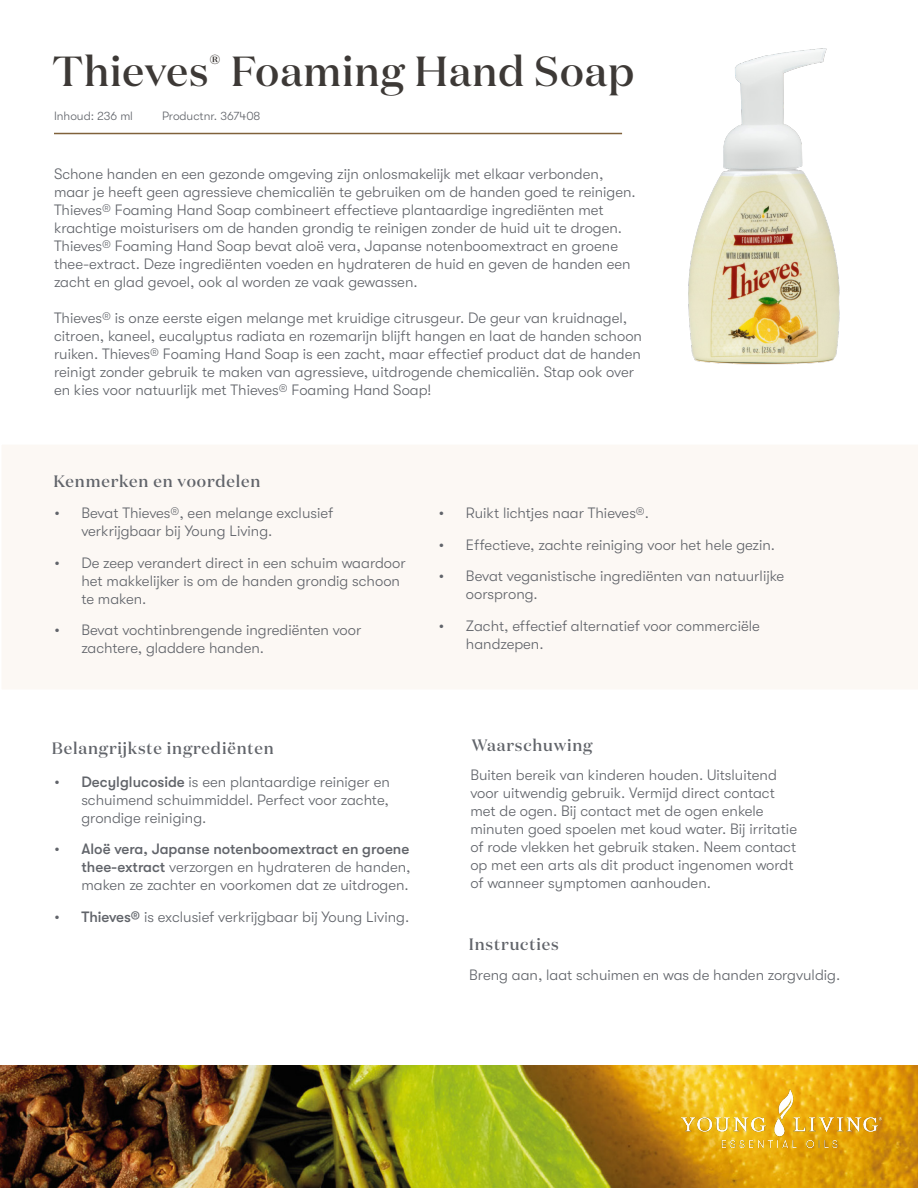
<style>
.page{position:relative;width:918px;height:1188px;background:#fff}
.page>*{position:absolute;margin:0;border:0;box-sizing:border-box;transform-origin:0 0}
.t1{font:500 42px "Domaine Display";letter-spacing:.02em;color:#3d3936}
.t2{font:500 16.5px "Domaine Display";letter-spacing:.05em;color:#61646a}
.t3{font:300 15px/18px "GT Walsheim Pro";color:#61646a}
.t4{font:300 12px "GT Walsheim Pro";color:#61646a}
.s1{font-weight:500}
</style>
<div class="page">
<img style="left:0;top:1066px;width:918px;height:122px">
<div style="left:2px;top:445px;width:916px;height:244px;background:#fcf8f4"></div>
<img style="left:681px;top:1090px;width:200px;height:58px">
<hr style="left:54px;top:133px;width:568px;height:1px;background:#80623b">
<img style="left:688px;top:48px;width:152px;height:317px">
<h1 class="t1" style="left:52px;top:45px;width:583px">Thieves<sup>®</sup> Foaming Hand Soap</h1>
<p class="t4" style="left:54px;top:109px;width:80px">Inhoud: 236 ml</p>
<p class="t4" style="left:162px;top:109px;width:100px">Productnr. 367408</p>
<p class="t3" style="left:54px;top:165px;width:583px">Schone handen en een gezonde omgeving zijn onlosmakelijk met elkaar verbonden, maar je heeft geen agressieve chemicaliën te gebruiken om de handen goed te reinigen.<br>Thieves® Foaming Hand Soap combineert effectieve plantaardige ingrediënten met krachtige moisturisers om de handen grondig te reinigen zonder de huid uit te drogen.<br>Thieves® Foaming Hand Soap bevat aloë vera, Japanse notenboomextract en groene thee-extract. Deze ingrediënten voeden en hydrateren de huid en geven de handen een zacht en glad gevoel, ook al worden ze vaak gewassen.</p>
<p class="t3" style="left:54px;top:309px;width:590px">Thieves® is onze eerste eigen melange met kruidige citrusgeur. De geur van kruidnagel, citroen, kaneel, eucalyptus radiata en rozemarijn blijft hangen en laat de handen schoon ruiken. Thieves® Foaming Hand Soap is een zacht, maar effectief product dat de handen reinigt zonder gebruik te maken van agressieve, uitdrogende chemicaliën. Stap ook over en kies voor natuurlijk met Thieves® Foaming Hand Soap!</p>
<p class="t2" style="left:53px;top:471px;width:209px">Kenmerken en voordelen</p>
<p class="t3" style="left:81px;top:504px;width:253px;text-indent:-27px">• Bevat Thieves®, een melange exclusief verkrijgbaar bij Young Living.</p>
<p class="t3" style="left:81px;top:554px;width:326px;text-indent:-27px">• De zeep verandert direct in een schuim waardoor het makkelijker is om de handen grondig schoon te maken.</p>
<p class="t3" style="left:81px;top:621px;width:282px;text-indent:-27px">• Bevat vochtinbrengende ingrediënten voor zachtere, gladdere handen.</p>
<p class="t3" style="left:439px;top:504px;width:212px">• Ruikt lichtjes naar Thieves®.</p>
<p class="t3" style="left:439px;top:536px;width:338px">• Effectieve, zachte reiniging voor het hele gezin.</p>
<p class="t3" style="left:466px;top:567px;width:320px;text-indent:-27px">• Bevat veganistische ingrediënten van natuurlijke oorsprong.</p>
<p class="t3" style="left:466px;top:617px;width:295px;text-indent:-27px">• Zacht, effectief alternatief voor commerciële handzepen.</p>
<p class="t2" style="left:52px;top:737px;width:223px">Belangrijkste ingrediënten</p>
<p class="t3" style="left:81px;top:773px;width:310px;text-align:justify;text-indent:-27px"><span class="s1">• Decylglucoside</span> is een plantaardige reiniger en schuimend schuimmiddel. Perfect voor zachte, grondige reiniging.</p>
<p class="t3" style="left:81px;top:840px;width:331px;text-align:justify;text-indent:-27px"><span class="s1">• Aloë vera, Japanse notenboomextract en groene thee-extract</span> verzorgen en hydrateren de handen, maken ze zachter en voorkomen dat ze uitdrogen.</p>
<p class="t3" style="left:54px;top:908px;width:356px"><span class="s1">• Thieves®</span> is exclusief verkrijgbaar bij Young Living.</p>
<p class="t2" style="left:472px;top:735px;width:122px">Waarschuwing</p>
<p class="t3" style="left:470px;top:766px;width:328px">Buiten bereik van kinderen houden. Uitsluitend voor uitwendig gebruik. Vermijd direct contact met de ogen. Bij contact met de ogen enkele minuten goed spoelen met koud water. Bij irritatie of rode vlekken het gebruik staken. Neem contact op met een arts als dit product ingenomen wordt of wanneer symptomen aanhouden.</p>
<p class="t2" style="left:469px;top:934px;width:91px">Instructies</p>
<p class="t3" style="left:469px;top:966px;width:373px">Breng aan, laat schuimen en was de handen zorgvuldig.</p>
</div>
